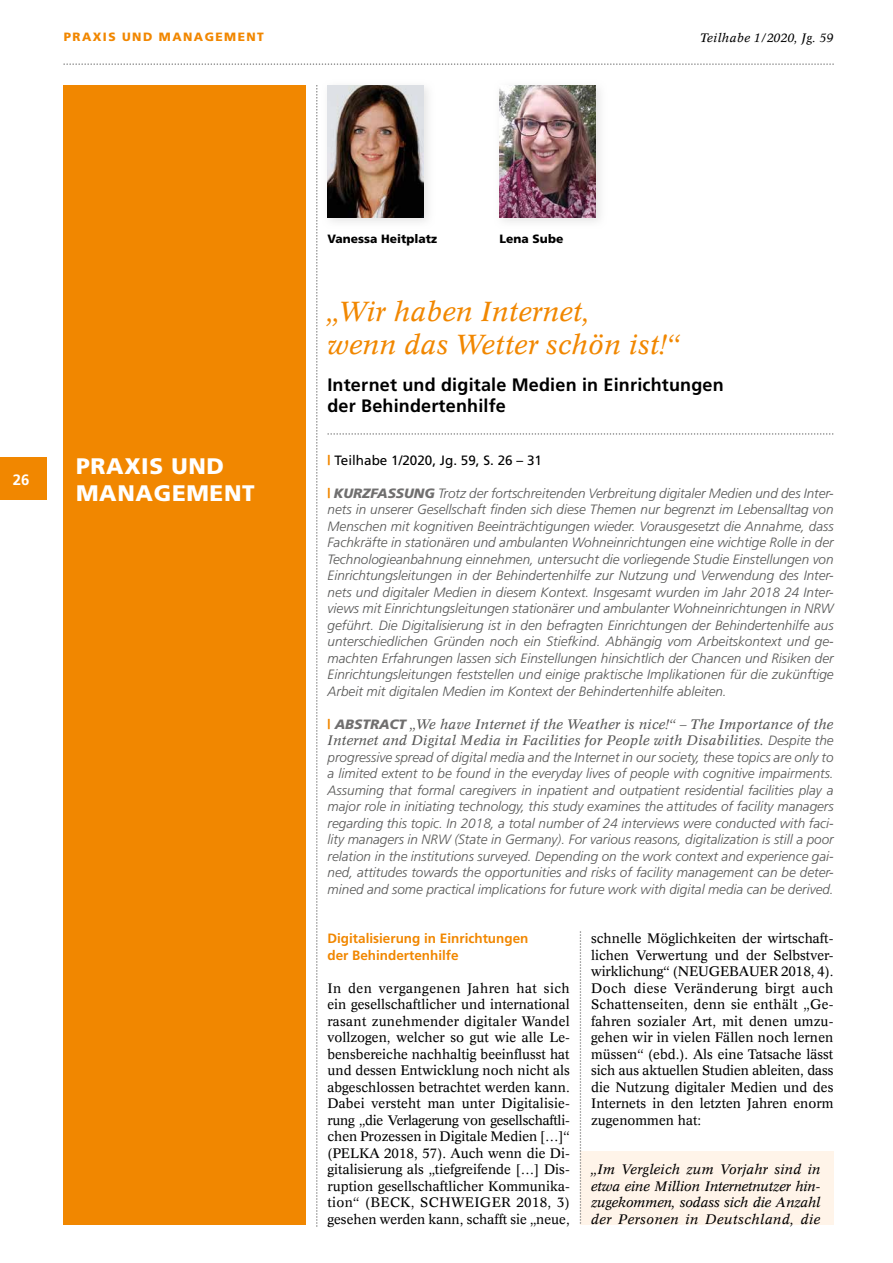
<style>
.page{position:relative;width:893px;height:1263px;background:#fff}
.page>*{position:absolute;margin:0;border:0;box-sizing:border-box;transform-origin:0 0}
.t1{font:italic 27px/32.4px "Concorde";color:#f18700}
.t2{font:900 22.5px/27px "Frutiger";letter-spacing:.03em;color:#fff}
.t3{font:700 18px/21px "Frutiger";letter-spacing:.01em;color:#000}
.t4{font:700 15px "Frutiger";color:#fff}
.t5{font:italic 300 13.5px/16.5px "Frutiger";color:#575756;text-align:justify}
.t6{font:13.5px/16.5px "Concorde";color:#000;text-align:justify}
.t7{font:italic 13.5px/16.5px "Concorde";color:#575756}
.t8{font:italic 13.5px/16.5px "Concorde";letter-spacing:.02em;color:#000;text-align:justify}
.t9{font:700 13.5px/16.5px "Frutiger";color:#f18700}
.t10{font:13.5px "Frutiger";color:#000}
.t11{font:900 12px "Frutiger";color:#000}
.t12{font:italic 12px "Concorde";letter-spacing:.02em;color:#000}
.t13{font:900 12px "Frutiger";letter-spacing:.12em;color:#f18700}
.s1{font-weight:900;color:#f18700}
.s2{font-weight:900;font-style:normal;color:#f18700}
.s3{font-weight:900;color:#706f6f}
.s4{font-family:"Frutiger";font-weight:900;font-style:normal;color:#f18700}
.s5{font-family:"Frutiger";font-weight:900;color:#706f6f}
.s6{font-family:"Frutiger";font-weight:300}
</style>
<div class="page">
<div style="left:0;top:458px;width:47px;height:42px;background:#f18700"></div>
<svg style="left:63px;top:63px;width:771px;height:2px"></svg>
<div style="left:580px;top:1152px;width:253px;height:73px;background:#fff4e9"></div>
<svg style="left:580px;top:931px;width:1px;height:293px"></svg>
<img style="left:327px;top:85px;width:101px;height:137px">
<img style="left:327px;top:85px;width:96px;height:132px">
<img style="left:499px;top:85px;width:101px;height:137px">
<img style="left:500px;top:85px;width:95px;height:132px">
<div style="left:64px;top:85px;width:242px;height:1140px;background:#f18700"></div>
<svg style="left:316px;top:85px;width:2px;height:1142px"></svg>
<svg style="left:327px;top:433px;width:506px;height:2px"></svg>
<p class="t13" style="left:64px;top:30px;width:202px">PRAXIS UND MANAGEMENT</p>
<p class="t12" style="left:700px;top:30px;width:134px">Teilhabe 1/2020, Jg. 59</p>
<p class="t4" style="left:13px;top:470px;width:18px">26</p>
<h2 class="t2" style="left:76px;top:453px;width:180px">PRAXIS UND<br>MANAGEMENT</h2>
<p class="t11" style="left:327px;top:231px;width:111px">Vanessa Heitplatz</p>
<p class="t11" style="left:500px;top:231px;width:65px">Lena Sube</p>
<h1 class="t1" style="left:327px;top:295px;width:354px">„Wir haben Internet,<br>wenn das Wetter schön ist!“</h1>
<h3 class="t3" style="left:327px;top:374px;width:398px">Internet und digitale Medien in Einrichtungen der Behindertenhilfe</h3>
<p class="t10" style="left:328px;top:452px;width:216px"><span class="s1">|</span> Teilhabe 1/2020, Jg. 59, S. 26 – 31</p>
<p class="t5" style="left:328px;top:485px;width:508px"><span class="s2">|</span> <span class="s3">KURZFASSUNG</span> Trotz der fortschreitenden Verbreitung digitaler Medien und des Inter&shy;nets in unserer Gesellschaft finden sich diese Themen nur begrenzt im Lebensalltag von Menschen mit kognitiven Beeinträchtigungen wieder. Vorausgesetzt die Annahme, dass Fachkräfte in stationären und ambulanten Wohneinrichtungen eine wichtige Rolle in der Technologieanbahnung einnehmen, untersucht die vorliegende Studie Einstellungen von Einrichtungsleitungen in der Behindertenhilfe zur Nutzung und Verwendung des Inter&shy;nets und digitaler Medien in diesem Kontext. Insgesamt wurden im Jahr 2018 24 Inter&shy;views mit Einrichtungsleitungen stationärer und ambulanter Wohneinrichtungen in NRW geführt. Die Digitalisierung ist in den befragten Einrichtungen der Behindertenhilfe aus unterschiedlichen Gründen noch ein Stiefkind. Abhängig vom Arbeitskontext und ge&shy;machten Erfahrungen lassen sich Einstellungen hinsichtlich der Chancen und Risiken der Einrichtungsleitungen feststellen und einige praktische Implikationen für die zukünftige Arbeit mit digitalen Medien im Kontext der Behindertenhilfe ableiten.</p>
<p class="t7" style="left:328px;top:715px;width:508px"><span class="s4">|</span> <span class="s5">ABSTRACT</span> „We have Internet if the Weather is nice!“ – The Importance of the<br>Internet and Digital Media in Facilities for People with Disabilities. <span class="s6">Despite the</span></p>
<p class="t5" style="left:328px;top:749px;width:508px">progressive spread of digital media and the Internet in our society, these topics are only to a limited extent to be found in the everyday lives of people with cognitive impairments.<br>Assuming that formal caregivers in inpatient and outpatient residential facilities play a major role in initiating technology, this study examines the attitudes of facility managers regarding this topic. In 2018, a total number of 24 interviews were conducted with faci&shy;lity managers in NRW (State in Germany). For various reasons, digitalization is still a poor relation in the institutions surveyed. Depending on the work context and experience gai&shy;ned, attitudes towards the opportunities and risks of facility management can be deter&shy;mined and some practical implications for future work with digital media can be derived.</p>
<p class="t9" style="left:327px;top:930px;width:203px">Digitalisierung in Einrichtungen der Behindertenhilfe</p>
<p class="t6" style="left:327px;top:979px;width:244px">In den vergangenen Jahren hat sich ein gesellschaftlicher und international rasant zunehmender digitaler Wandel vollzogen, welcher so gut wie alle Le&shy;bensbereiche nachhaltig beeinflusst hat und dessen Entwicklung noch nicht als abgeschlossen betrachtet werden kann.<br>Dabei versteht man unter Digitalisie&shy;rung „die Verlagerung von gesellschaftli&shy;chen Prozessen in Digitale Medien […]“ (PELKA 2018, 57). Auch wenn die Di&shy;gitalisierung als „tiefgreifende […] Dis&shy;ruption gesellschaftlicher Kommunika&shy;tion“ (BECK, SCHWEIGER 2018, 3) gesehen werden kann, schafft sie „neue,</p>
<p class="t6" style="left:591px;top:930px;width:244px">schnelle Möglichkeiten der wirtschaft&shy;lichen Verwertung und der Selbstver&shy;wirklichung“ (NEUGEBAUER 2018, 4).<br>Doch diese Veränderung birgt auch Schattenseiten, denn sie enthält „Ge&shy;fahren sozialer Art, mit denen umzu&shy;gehen wir in vielen Fällen noch lernen müssen“ (ebd.). Als eine Tatsache lässt sich aus aktuellen Studien ableiten, dass die Nutzung digitaler Medien und des Internets in den letzten Jahren enorm zugenommen hat:</p>
<p class="t8" style="left:591px;top:1161px;width:231px">„Im Vergleich zum Vorjahr sind in etwa eine Million Internetnutzer hin&shy;zugekommen, sodass sich die Anzahl der Personen in Deutschland, die</p>
</div>
